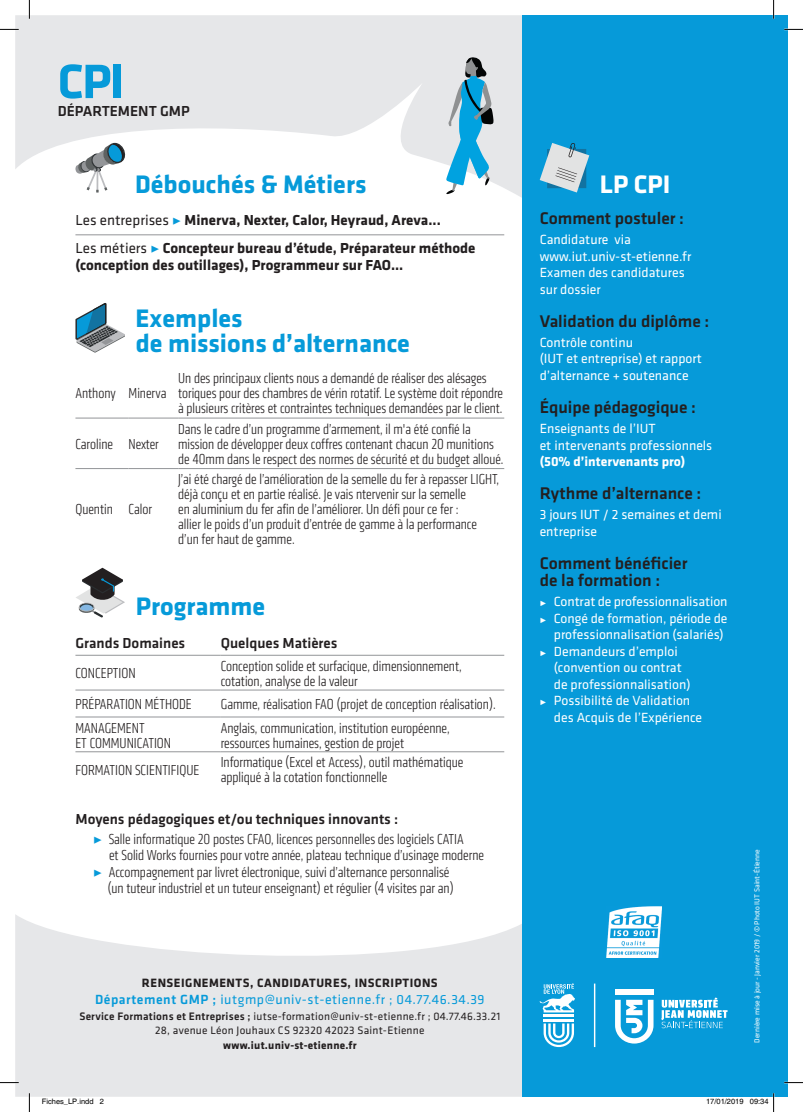
<style>
.page{position:relative;width:803px;height:1112px;background:#fff}
.page>*{position:absolute;margin:0;border:0;box-sizing:border-box;transform-origin:0 0}
.t1{font:700 50px "Klavika";color:#069ad9}
.TITRE_BLANC{font:700 26.25px/25px "Klavika";color:#069ad9}
.TITRE_BLANC-2{font:700 26.25px "Klavika";color:#fff}
.t2{font:500 17.5px/17.5px "Klavika";color:#231f20}
.t3{font:300 condensed 15px/15px "Klavika";color:#231f20}
.t4{font:700 15px/17.5px "Klavika";color:#231f20}
.t5{font:500 15px "Klavika";color:#231f20}
.t6{font:13.75px/16.5px "Klavika";color:#fff}
.t7{font:13.75px "Klavika";letter-spacing:.04em;color:#069ad9}
.t8{font:700 12.5px "Klavika";letter-spacing:.04em;color:#231f20}
.t9{font:11.25px "Klavika";letter-spacing:.02em;color:#231f20}
.t10{font:700 11.25px "Klavika";letter-spacing:.02em;color:#231f20}
.LISTE_blanc{font:7.5px "Klavika";color:#fff}
.t11{font:7.5px "Helvetica";color:#000}
.s1{font-weight:400}
.s2{font-family:"Minion Pro";color:#069ad9}
.s3{font-family:"Minion Pro";font-weight:700;font-stretch:normal;color:#069ad9}
.s4{font-weight:500}
.s5{font-weight:700}
.s6{font-weight:700;font-size:10.62px}
</style>
<div class="page">
<svg style="left:15px;top:914px;width:507px;height:182px;fill:#e6e7e9"></svg>
<svg style="left:15px;top:15px;width:507px;height:183px;fill:#e6e7e9"></svg>
<svg style="left:446px;top:56px;width:48px;height:138px;background:#84bcd1"></svg>
<div style="left:522px;top:15px;width:266px;height:1081px;background:#069ad9"></div>
<svg style="left:74px;top:142px;width:52px;height:50px"></svg>
<hr style="left:75px;top:234px;width:429px;height:1px;background:#939598">
<svg style="left:75px;top:303px;width:50px;height:49px"></svg>
<hr style="left:75px;top:417px;width:54px;height:1px;background:#939598">
<hr style="left:129px;top:417px;width:49px;height:1px;background:#939598">
<hr style="left:178px;top:417px;width:326px;height:1px;background:#939598">
<hr style="left:75px;top:468px;width:54px;height:1px;background:#939598">
<hr style="left:129px;top:468px;width:49px;height:1px;background:#939598">
<hr style="left:178px;top:468px;width:326px;height:1px;background:#939598">
<svg style="left:76px;top:567px;width:49px;height:50px"></svg>
<hr style="left:75px;top:654px;width:146px;height:1px;background:#939598">
<hr style="left:221px;top:654px;width:283px;height:1px;background:#939598">
<hr style="left:75px;top:689px;width:146px;height:1px;background:#939598">
<hr style="left:221px;top:689px;width:283px;height:1px;background:#939598">
<hr style="left:75px;top:716px;width:146px;height:1px;background:#939598">
<hr style="left:221px;top:716px;width:283px;height:1px;background:#939598">
<hr style="left:75px;top:751px;width:146px;height:1px;background:#939598">
<hr style="left:221px;top:751px;width:283px;height:1px;background:#939598">
<svg style="left:543px;top:1023px;width:31px;height:23px"></svg>
<hr style="left:544px;top:1018px;width:30px;height:3px;background:#fff">
<hr style="left:544px;top:1014px;width:30px;height:2px;background:#fff">
<svg style="left:539px;top:983px;width:36px;height:29px"></svg>
<hr style="left:594px;top:983px;width:1px;height:63px;background:#fff">
<div style="left:615px;top:989px;width:38px;height:5px;background:#fff"></div>
<svg style="left:615px;top:999px;width:38px;height:44px"></svg>
<svg style="left:661px;top:997px;width:66px;height:30px"></svg>
<img style="left:606px;top:906px;width:55px;height:51px">
<svg style="left:540px;top:143px;width:49px;height:49px"></svg>
<svg style="left:558px;top:167px;width:19px;height:7px"></svg>
<svg style="left:557px;top:170px;width:19px;height:7px"></svg>
<svg style="left:556px;top:173px;width:19px;height:6px"></svg>
<svg style="left:555px;top:175px;width:19px;height:7px"></svg>
<svg style="left:0;top:29px;width:19px;height:1px"></svg>
<svg style="left:784px;top:29px;width:19px;height:1px"></svg>
<svg style="left:0;top:1081px;width:19px;height:2px"></svg>
<svg style="left:784px;top:1081px;width:19px;height:2px"></svg>
<svg style="left:29px;top:0;width:1px;height:19px"></svg>
<svg style="left:29px;top:1092px;width:1px;height:19px"></svg>
<svg style="left:773px;top:0;width:1px;height:19px"></svg>
<svg style="left:750px;top:1093px;width:24px;height:18px"></svg>
<p class="t1" style="left:58px;top:45px;width:68px">CPI</p>
<p class="t5" style="left:58px;top:101px;width:133px">DÉPARTEMENT GMP</p>
<p class="TITRE_BLANC" style="left:135px;top:170px;width:233px">Débouchés &amp; Métiers</p>
<p class="t4" style="left:75px;top:210px;width:367px"><span class="s1">Les entreprises</span> <span class="s2">▶</span> Minerva, Nexter, Calor, Heyraud, Areva...</p>
<p class="t4" style="left:75px;top:238px;width:402px"><span class="s1">Les métiers</span> <span class="s2">▶</span> Concepteur bureau d’étude, Préparateur méthode (conception des outillages), Programmeur sur FAO...</p>
<p class="TITRE_BLANC" style="left:135px;top:304px;width:276px">Exemples<br>de missions d’alternance</p>
<p class="t3" style="left:75px;top:386px;width:42px">Anthony</p>
<p class="t3" style="left:129px;top:386px;width:39px">Minerva</p>
<p class="t3" style="left:178px;top:371px;width:326px">Un des principaux clients nous a demandé de réaliser des alésages toriques pour des chambres de vérin rotatif. Le système doit répondre à plusieurs critères et contraintes techniques demandées par le client.</p>
<p class="t3" style="left:75px;top:436px;width:39px">Caroline</p>
<p class="t3" style="left:129px;top:436px;width:32px">Nexter</p>
<p class="t3" style="left:75px;top:501px;width:39px">Quentin</p>
<p class="t3" style="left:129px;top:501px;width:25px">Calor</p>
<p class="t3" style="left:178px;top:421px;width:327px">Dans le cadre d’un programme d’armement, il m'a été confié la mission de développer deux coffres contenant chacun 20 munitions de 40mm dans le respect des normes de sécurité et du budget alloué.</p>
<p class="t3" style="left:178px;top:471px;width:322px">J’ai été chargé de l’amélioration de la semelle du fer à repasser LIGHT, déjà conçu et en partie réalisé. Je vais ntervenir sur la semelle<br>en aluminium du fer afin de l’améliorer. Un défi pour ce fer :<br>allier le poids d’un produit d’entrée de gamme à la performance d’un fer haut de gamme.</p>
<p class="TITRE_BLANC" style="left:136px;top:592px;width:131px">Programme</p>
<p class="t5" style="left:75px;top:633px;width:111px">Grands Domaines</p>
<p class="t5" style="left:221px;top:633px;width:118px">Quelques Matières</p>
<p class="t3" style="left:75px;top:666px;width:62px">CONCEPTION</p>
<p class="t3" style="left:221px;top:658px;width:242px">Conception solide et surfacique, dimensionnement, cotation, analyse de la valeur</p>
<p class="t3" style="left:75px;top:696px;width:118px">PRÉPARATION MÉTHODE</p>
<p class="t3" style="left:221px;top:696px;width:277px">Gamme, réalisation FAO (projet de conception réalisation).</p>
<p class="t3" style="left:75px;top:720px;width:97px">MANAGEMENT<br>ET COMMUNICATION</p>
<p class="t3" style="left:221px;top:720px;width:230px">Anglais, communication, institution européenne, ressources humaines, gestion de projet</p>
<p class="t3" style="left:75px;top:762px;width:125px">FORMATION SCIENTIFIQUE</p>
<p class="t3" style="left:221px;top:754px;width:244px">Informatique (Excel et Access), outil mathématique appliqué à la cotation fonctionnelle</p>
<p class="t5" style="left:75px;top:809px;width:324px">Moyens pédagogiques et/ou techniques innovants :</p>
<p class="t3" style="left:93px;top:831px;width:372px"><span class="s3">▶</span> Salle informatique 20 postes CFAO, licences personnelles des logiciels CATIA</p>
<p class="t3" style="left:109px;top:848px;width:376px">et Solid Works fournies pour votre année, plateau technique d’usinage moderne</p>
<p class="t3" style="left:93px;top:864px;width:358px"><span class="s3">▶</span> Accompagnement par livret électronique, suivi d’alternance personnalisé</p>
<p class="t3" style="left:107px;top:880px;width:348px">(un tuteur industriel et un tuteur enseignant) et régulier (4 visites par an)</p>
<p class="t8" style="left:142px;top:973px;width:297px">RENSEIGNEMENTS, CANDIDATURES, INSCRIPTIONS</p>
<p class="t7" style="left:95px;top:990px;width:391px"><span class="s4">Département GMP ;</span> iutgmp@univ-st-etienne.fr ; 04.77.46.34.39</p>
<p class="t9" style="left:79px;top:1008px;width:422px"><span class="s4">Service Formations et Entreprises ;</span> iutse-formation@univ-st-etienne.fr ; 04.77.46.33.21</p>
<p class="t9" style="left:155px;top:1022px;width:271px">28, avenue Léon Jouhaux CS 92320 42023 Saint-Etienne</p>
<p class="t10" style="left:223px;top:1036px;width:135px">www.iut.univ-st-etienne.fr</p>
<p class="TITRE_BLANC-2" style="left:600px;top:165px;width:72px">LP CPI</p>
<p class="t2" style="left:540px;top:209px;width:146px">Comment postuler :</p>
<p class="t6" style="left:540px;top:231px;width:153px">Candidature via www.iut.univ-st-etienne.fr<br>Examen des candidatures sur dossier</p>
<p class="t2" style="left:540px;top:312px;width:171px">Validation du diplôme :</p>
<p class="t6" style="left:540px;top:333px;width:164px">Contrôle continu<br>(IUT et entreprise) et rapport d’alternance + soutenance</p>
<p class="t2" style="left:540px;top:398px;width:158px">Équipe pédagogique :</p>
<p class="t6" style="left:540px;top:419px;width:174px">Enseignants de l’IUT<br>et intervenants professionnels <span class="s5">(50% d’intervenants pro)</span></p>
<p class="t2" style="left:540px;top:484px;width:163px">Rythme d’alternance :</p>
<p class="t6" style="left:540px;top:506px;width:183px">3 jours IUT / 2 semaines et demi entreprise</p>
<p class="t2" style="left:540px;top:553px;width:149px">Comment bénéficier de la formation :</p>
<p class="t6" style="left:540px;top:593px;width:189px"><span class="s6">˴</span> Contrat de professionnalisation</p>
<p class="t6" style="left:540px;top:609px;width:189px;text-align:right"><span class="s6">˴</span> Congé de formation, période de professionnalisation (salariés)</p>
<p class="t6" style="left:554px;top:642px;width:138px;text-indent:-14px"><span class="s6">˴</span> Demandeurs d’emploi (convention ou contrat de professionnalisation)</p>
<p class="t6" style="left:554px;top:692px;width:150px;text-indent:-14px"><span class="s6">˴</span> Possibilité de Validation des Acquis de l’Expérience</p>
<p class="LISTE_blanc" style="left:752px;top:1042px;width:195px;rotate:-90deg">Dernière mise à jour - Janvier 2019 / © Photo IUT Saint-Étienne</p>
<p class="t11" style="left:42px;top:1097px;width:64px">Fiches_LP.indd 2</p>
<p class="t11" style="left:706px;top:1097px;width:64px">17/01/2019 09:34</p>
</div>
